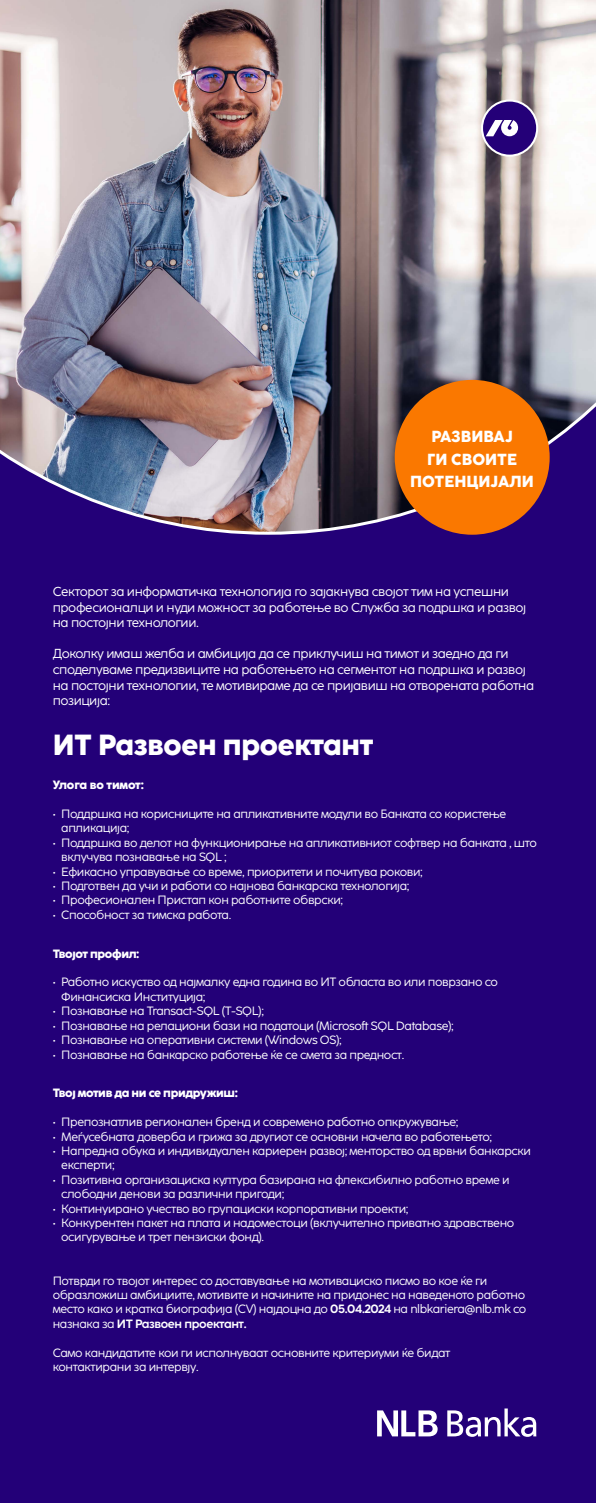
<style>
.page{position:relative;width:596px;height:1503px;background:#fff}
.page>*{position:absolute;margin:0;border:0;box-sizing:border-box;transform-origin:0 0}
.t1{font:800 29px "Coco Sharp";letter-spacing:-.01em;color:#fff}
.t2{font:800 16px/22.4px "Coco Sharp";color:#fff;text-align:center}
.t3{font:13px/15.6px "Coco Sharp";letter-spacing:-.03em;color:#fff}
.t4{font:12px/14.4px "Coco Sharp";letter-spacing:-.03em;color:#fff}
.t5{font:800 12px "Coco Sharp";letter-spacing:-.03em;color:#fff}
.t6{font:800 12px "Coco Sharp";letter-spacing:-.01em;color:#fff}
.s1{font-weight:700}
</style>
<div class="page">
<div style="left:0;top:0;width:595px;height:1502px;background:#230078"></div>
<img style="left:0;top:0;width:595px;height:535px">
<div style="left:394px;top:380px;width:155px;height:155px;background:#fa7800;border-radius:50%"></div>
<svg style="left:480px;top:99px;width:58px;height:58px"></svg>
<div style="left:482px;top:102px;width:54px;height:53px;background:#240078;border-radius:50%"></div>
<svg style="left:486px;top:120px;width:31px;height:16px"></svg>
<svg style="left:377px;top:1408px;width:159px;height:28px"></svg>
<h2 class="t2" style="left:410px;top:425px;width:125px">РАЗВИВАЈ<br>ГИ СВОИТЕ<br>ПОТЕНЦИЈАЛИ</h2>
<p class="t3" style="left:53px;top:583px;width:475px">Секторот за информатичка технологија го зајакнува својот тим на успешни професионалци и нуди можност за работење во Служба за подршка и развој на постојни технологии.</p>
<p class="t3" style="left:53px;top:646px;width:482px">Доколку имаш желба и амбиција да се приклучиш на тимот и заедно да ги споделуваме предизвиците на работењето на сегментот на подршка и развој на постојни технологии, те мотивираме да се пријавиш на отворената работна позиција:</p>
<h1 class="t1" style="left:53px;top:727px;width:322px">ИТ Развоен проектант</h1>
<p class="t6" style="left:53px;top:778px;width:93px">Улога во тимот:</p>
<p class="t4" style="left:61px;top:806px;width:446px;text-indent:-9px">• Поддршка на корисниците на апликативните модули во Банката со користење апликација;</p>
<p class="t4" style="left:61px;top:835px;width:477px;text-indent:-9px">• Поддршка во делот на функционирање на апликативниот софтвер на банката , што вклучува познавање на SQL ;</p>
<p class="t4" style="left:53px;top:864px;width:371px">• Ефикасно управување со време, приоритети и почитува рокови;</p>
<p class="t4" style="left:53px;top:878px;width:358px">• Подготвен да учи и работи со најнова банкарска технологија;</p>
<p class="t4" style="left:53px;top:893px;width:292px">• Професионален Пристап кон работните обврски;</p>
<p class="t4" style="left:53px;top:907px;width:180px">• Способност за тимска работа.</p>
<p class="t5" style="left:53px;top:946px;width:88px">Твојот профил:</p>
<p class="t4" style="left:61px;top:975px;width:438px;text-indent:-9px">• Работно искуство од најмалку една година во ИТ областа во или поврзано со<br>Финансиска Институција;</p>
<p class="t4" style="left:53px;top:1004px;width:213px">• Познавање на Transact-SQL (T-SQL);</p>
<p class="t4" style="left:53px;top:1018px;width:402px">• Познавање на релациони бази на податоци (Microsoft SQL Database);</p>
<p class="t4" style="left:53px;top:1032px;width:290px">• Познавање на оперативни системи (Windows OS);</p>
<p class="t4" style="left:53px;top:1047px;width:353px">• Познавање на банкарско работење ќе се смета за предност.</p>
<p class="t5" style="left:53px;top:1086px;width:186px">Твој мотив да ни се придружиш:</p>
<p class="t4" style="left:53px;top:1114px;width:407px">• Препознатлив регионален бренд и современо работно опкружување;</p>
<p class="t4" style="left:53px;top:1129px;width:440px">• Меѓусебната доверба и грижа за другиот се основни начела во работењето;</p>
<p class="t4" style="left:61px;top:1143px;width:471px;text-indent:-9px">• Напредна обука и индивидуален кариерен развој; менторство од врвни банкарски експерти;</p>
<p class="t4" style="left:61px;top:1172px;width:449px;text-indent:-9px">• Позитивна организациска култура базирана на флексибилно работно време и слободни денови за различни пригоди;</p>
<p class="t4" style="left:53px;top:1201px;width:357px">• Континуирано учество во групациски корпоративни проекти;</p>
<p class="t4" style="left:61px;top:1215px;width:454px;text-indent:-9px">• Конкурентен пакет на плата и надоместоци (вклучително приватно здравствено осигурување и трет пензиски фонд).</p>
<p class="t4" style="left:53px;top:1273px;width:475px">Потврди го твојот интерес со доставување на мотивациско писмо во кое ќе ги образложиш амбициите, мотивите и начините на придонес на наведеното работно место како и кратка биографија (CV) најдоцна до <span class="s1">05.04.2024</span> на nlbkariera@nlb.mk со назнака за <span class="s1">ИТ Развоен проектант.</span></p>
<p class="t4" style="left:53px;top:1345px;width:399px">Само кандидатите кои ги исполнуваат основните критериуми ќе бидат контактирани за интервју.</p>
</div>
